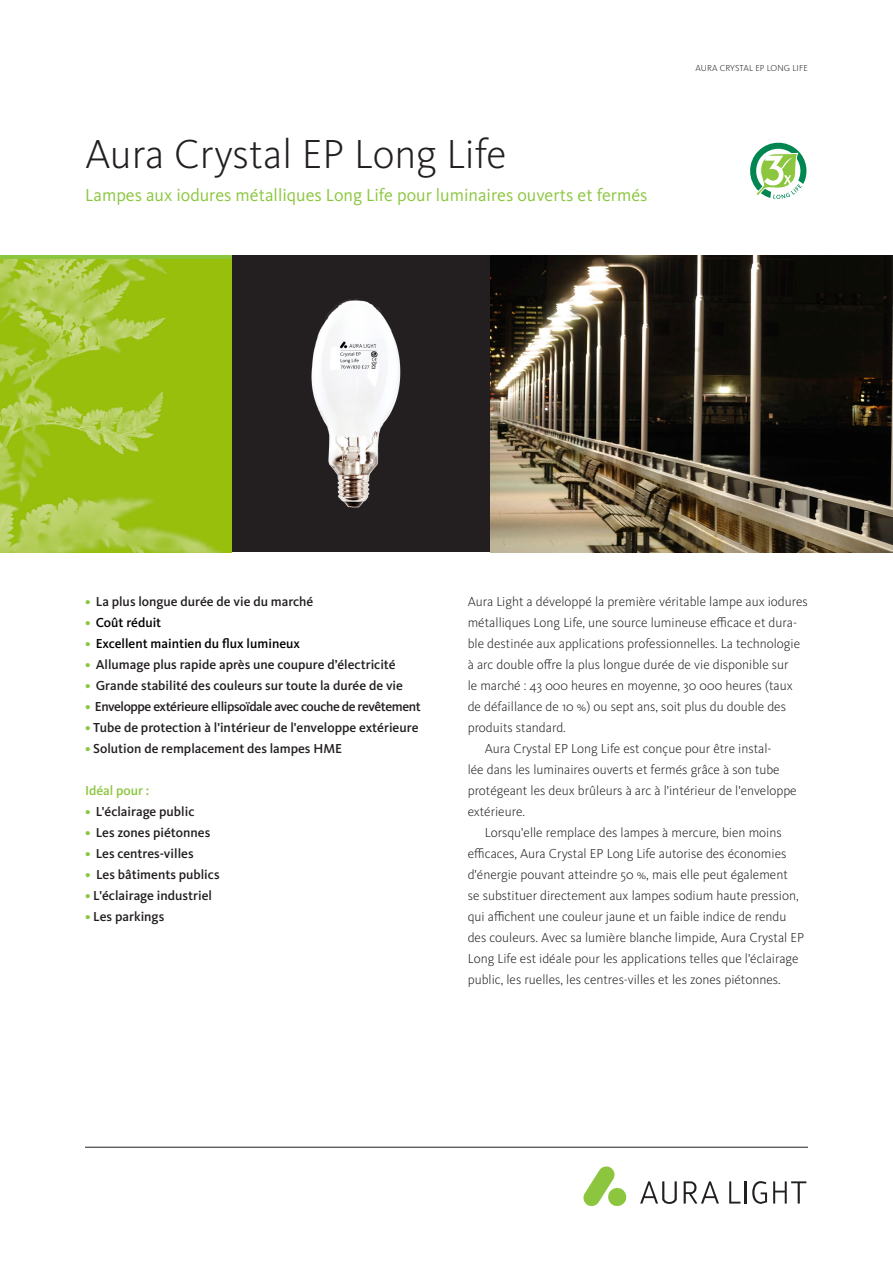
<style>
.page{position:relative;width:893px;height:1263px;background:#fff}
.page>*{position:absolute;margin:0;border:0;box-sizing:border-box;transform-origin:0 0}
.t1{font:300 42px "Kievit Pro";color:#231f20}
.t2{font:18px "Kievit Pro";color:#8bc63e}
.t3{font:300 13.5px/21px "Kievit Pro";color:#231f20}
.t4{font:500 13.5px "Kievit Pro";color:#231f20}
.t5{font:500 13.5px "Kievit Pro";letter-spacing:-.03em;color:#231f20}
.t6{font:500 13.5px "Kievit Pro";color:#000}
.t7{font:500 13.5px "Kievit Pro";color:#8bc63e}
.t8{font:300 9px "Kievit Pro";letter-spacing:.01em;color:#231f20}
.s1{color:#8bc63e}
</style>
<div class="page">
<hr style="left:85px;top:1147px;width:723px;height:1px;background:#231f20">
<div style="left:201px;top:255px;width:289px;height:297px;background:#231f20"></div>
<img style="left:0;top:259px;width:232px;height:294px">
<svg style="left:583px;top:1166px;width:44px;height:40px"></svg>
<svg style="left:684px;top:1181px;width:35px;height:23px"></svg>
<svg style="left:640px;top:1181px;width:37px;height:23px"></svg>
<hr style="left:745px;top:1181px;width:2px;height:22px;background:#231f20">
<svg style="left:729px;top:1181px;width:11px;height:22px"></svg>
<svg style="left:773px;top:1181px;width:33px;height:22px"></svg>
<svg style="left:752px;top:1181px;width:15px;height:23px"></svg>
<svg style="left:750px;top:143px;width:56px;height:56px"></svg>
<img style="left:490px;top:255px;width:403px;height:298px">
<img style="left:311px;top:299px;width:90px;height:209px">
<p class="t1" style="left:85px;top:129px;width:423px">Aura Crystal EP Long Life</p>
<p class="t2" style="left:85px;top:184px;width:564px">Lampes aux iodures métalliques Long Life pour luminaires ouverts et fermés</p>
<p class="t8" style="left:696px;top:62px;width:114px">AURA CRYSTAL EP LONG LIFE</p>
<p class="t4" style="left:85px;top:593px;width:230px"><span class="s1">•</span> La plus longue durée de vie du marché</p>
<p class="t6" style="left:85px;top:614px;width:78px"><span class="s1">•</span> Coût réduit</p>
<p class="t6" style="left:85px;top:635px;width:217px"><span class="s1">•</span> Excellent maintien du flux lumineux</p>
<p class="t4" style="left:85px;top:656px;width:312px"><span class="s1">•</span> Allumage plus rapide après une coupure d’électricité</p>
<p class="t4" style="left:85px;top:677px;width:319px"><span class="s1">•</span> Grande stabilité des couleurs sur toute la durée de vie</p>
<p class="t5" style="left:85px;top:698px;width:337px"><span class="s1">•</span> Enveloppe extérieure ellipsoïdale avec couche de revêtement</p>
<p class="t4" style="left:85px;top:719px;width:335px"><span class="s1">•</span> Tube de protection à l'intérieur de l'enveloppe extérieure</p>
<p class="t4" style="left:85px;top:740px;width:258px"><span class="s1">•</span> Solution de remplacement des lampes HME</p>
<p class="t7" style="left:85px;top:782px;width:66px">Idéal pour :</p>
<p class="t4" style="left:85px;top:803px;width:111px"><span class="s1">•</span> L'éclairage public</p>
<p class="t4" style="left:85px;top:824px;width:127px"><span class="s1">•</span> Les zones piétonnes</p>
<p class="t4" style="left:85px;top:845px;width:110px"><span class="s1">•</span> Les centres-villes</p>
<p class="t4" style="left:85px;top:866px;width:136px"><span class="s1">•</span> Les bâtiments publics</p>
<p class="t4" style="left:85px;top:887px;width:128px"><span class="s1">•</span> L'éclairage industriel</p>
<p class="t4" style="left:85px;top:908px;width:81px"><span class="s1">•</span> Les parkings</p>
<p class="t3" style="left:468px;top:590px;width:342px">Aura Light a développé la première véritable lampe aux iodures métalliques Long Life, une source lumineuse efficace et dura&shy;ble destinée aux applications professionnelles. La technologie à arc double offre la plus longue durée de vie disponible sur<br>le marché : 43 000 heures en moyenne, 30 000 heures (taux de défaillance de 10 %) ou sept ans, soit plus du double des produits standard.</p>
<p class="t3" style="left:468px;top:737px;width:330px;text-indent:17px">Aura Crystal EP Long Life est conçue pour être instal-<br>lée dans les luminaires ouverts et fermés grâce à son tube protégeant les deux brûleurs à arc à l'intérieur de l'enveloppe extérieure.</p>
<p class="t3" style="left:468px;top:821px;width:338px;text-indent:17px">Lorsqu'elle remplace des lampes à mercure, bien moins efficaces, Aura Crystal EP Long Life autorise des économies d'énergie pouvant atteindre 50 %, mais elle peut également<br>se substituer directement aux lampes sodium haute pression, qui affichent une couleur jaune et un faible indice de rendu des couleurs. Avec sa lumière blanche limpide, Aura Crystal EP Long Life est idéale pour les applications telles que l'éclairage public, les ruelles, les centres-villes et les zones piétonnes.</p>
</div>
